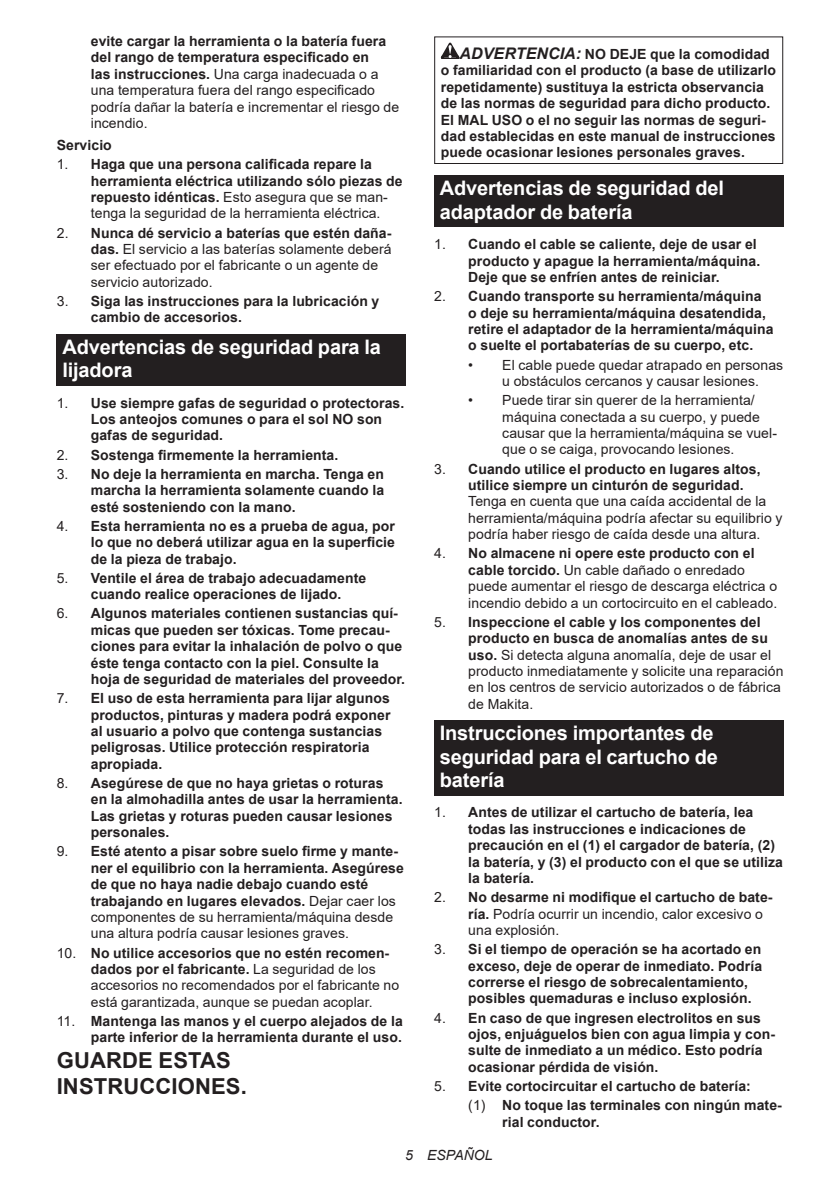
<style>
.page{position:relative;width:840px;height:1191px;background:#fff}
.page>*{position:absolute;margin:0;border:0;box-sizing:border-box;transform-origin:0 0}
.t1{font:700 22px/25.8px "Arial";letter-spacing:.005em;color:#231f20}
.t2{font:700 20px/23.4px "Arial";letter-spacing:-.01em;color:#fff}
.t3{font:700 14px/16.4px "Arial";letter-spacing:.005em;color:#231f20}
.t4{font:14px/16.4px "Arial";letter-spacing:.005em;color:#231f20}
.t5{font:italic 14px "Arial";letter-spacing:.005em;color:#231f20}
.s1{font-weight:700}
.s2{font-weight:400}
.s3{font-style:italic;font-size:16px}
</style>
<div class="page">
<div style="left:57px;top:334px;width:348px;height:52px;background:#231f20"></div>
<svg style="left:440px;top:43px;width:19px;height:16px"></svg>
<div style="left:434px;top:36px;width:348px;height:128px;border:1px solid #231f20"></div>
<div style="left:434px;top:175px;width:348px;height:52px;background:#231f20"></div>
<div style="left:434px;top:720px;width:348px;height:75px;background:#231f20"></div>
<p class="t4" style="left:91px;top:33px;width:310px"><span class="s1">evite cargar la herramienta o la batería fuera del rango de temperatura especificado en<br>las instrucciones.</span> Una carga inadecuada o a una temperatura fuera del rango especificado podría dañar la batería e incrementar el riesgo de incendio.</p>
<p class="t3" style="left:57px;top:137px;width:57px">Servicio</p>
<p class="t3" style="left:91px;top:156px;width:313px;text-indent:-34px"><span class="s2">1.</span> Haga que una persona calificada repare la herramienta eléctrica utilizando sólo piezas de repuesto idénticas. <span class="s2">Esto asegura que se man&shy;tenga la seguridad de la herramienta eléctrica.</span></p>
<p class="t4" style="left:91px;top:224px;width:302px;text-indent:-34px">2. <span class="s1">Nunca dé servicio a baterías que estén daña&shy;das.</span> El servicio a las baterías solamente deberá ser efectuado por el fabricante o un agente de servicio autorizado.</p>
<p class="t3" style="left:91px;top:293px;width:290px;text-indent:-34px"><span class="s2">3.</span> Siga las instrucciones para la lubricación y cambio de accesorios.</p>
<h2 class="t2" style="left:62px;top:335px;width:320px">Advertencias de seguridad para la lijadora</h2>
<p class="t3" style="left:91px;top:395px;width:315px;text-indent:-34px"><span class="s2">1.</span> Use siempre gafas de seguridad o protectoras.<br>Los anteojos comunes o para el sol NO son gafas de seguridad.</p>
<p class="t3" style="left:57px;top:447px;width:283px"><span class="s2">2.</span> Sostenga firmemente la herramienta.</p>
<p class="t3" style="left:91px;top:466px;width:295px;text-align:justify;text-indent:-34px"><span class="s2">3.</span> No deje la herramienta en marcha. Tenga en marcha la herramienta solamente cuando la esté sosteniendo con la mano.</p>
<p class="t3" style="left:91px;top:518px;width:305px;text-align:justify;text-indent:-34px"><span class="s2">4.</span> Esta herramienta no es a prueba de agua, por lo que no deberá utilizar agua en la superficie de la pieza de trabajo.</p>
<p class="t3" style="left:91px;top:570px;width:277px;text-indent:-34px"><span class="s2">5.</span> Ventile el área de trabajo adecuadamente cuando realice operaciones de lijado.</p>
<p class="t3" style="left:91px;top:605px;width:316px;text-indent:-34px"><span class="s2">6.</span> Algunos materiales contienen sustancias quí&shy;micas que pueden ser tóxicas. Tome precau&shy;ciones para evitar la inhalación de polvo o que éste tenga contacto con la piel. Consulte la hoja de seguridad de materiales del proveedor.</p>
<p class="t3" style="left:91px;top:690px;width:301px;text-indent:-34px"><span class="s2">7.</span> El uso de esta herramienta para lijar algunos productos, pinturas y madera podrá exponer al usuario a polvo que contenga sustancias peligrosas. Utilice protección respiratoria apropiada.</p>
<p class="t3" style="left:91px;top:775px;width:313px;text-indent:-34px"><span class="s2">8.</span> Asegúrese de que no haya grietas o roturas en la almohadilla antes de usar la herramienta.<br>Las grietas y roturas pueden causar lesiones personales.</p>
<p class="t3" style="left:91px;top:843px;width:314px;text-indent:-34px"><span class="s2">9.</span> Esté atento a pisar sobre suelo firme y mante&shy;ner el equilibrio con la herramienta. Asegúrese de que no haya nadie debajo cuando esté trabajando en lugares elevados. <span class="s2">Dejar caer los componentes de su herramienta/máquina desde una altura podría causar lesiones graves.</span></p>
<p class="t4" style="left:91px;top:944px;width:310px;text-indent:-34px">10. <span class="s1">No utilice accesorios que no estén recomen&shy;dados por el fabricante.</span> La seguridad de los accesorios no recomendados por el fabricante no está garantizada, aunque se puedan acoplar.</p>
<p class="t3" style="left:57px;top:1013px;width:347px;text-align:right"><span class="s2">11.</span> Mantenga las manos y el cuerpo alejados de la parte inferior de la herramienta durante el uso.</p>
<h1 class="t1" style="left:57px;top:1047px;width:191px">GUARDE ESTAS<br>INSTRUCCIONES.</h1>
<p class="t3" style="left:440px;top:46px;width:336px;text-indent:19px"><span class="s3">ADVERTENCIA:</span> NO DEJE que la comodidad o familiaridad con el producto (a base de utilizarlo repetidamente) sustituya la estricta observancia de las normas de seguridad para dicho producto.<br>El MAL USO o el no seguir las normas de seguri&shy;dad establecidas en este manual de instrucciones puede ocasionar lesiones personales graves.</p>
<h2 class="t2" style="left:439px;top:177px;width:285px">Advertencias de seguridad del adaptador de batería</h2>
<p class="t3" style="left:468px;top:236px;width:293px;text-indent:-34px"><span class="s2">1.</span> Cuando el cable se caliente, deje de usar el producto y apague la herramienta/máquina.<br>Deje que se enfríen antes de reiniciar.</p>
<p class="t3" style="left:468px;top:288px;width:307px;text-indent:-34px"><span class="s2">2.</span> Cuando transporte su herramienta/máquina<br>o deje su herramienta/máquina desatendida, retire el adaptador de la herramienta/máquina o suelte el portabaterías de su cuerpo, etc.</p>
<p class="t4" style="left:502px;top:356px;width:282px;text-indent:-34px">• El cable puede quedar atrapado en personas u obstáculos cercanos y causar lesiones.</p>
<p class="t4" style="left:502px;top:392px;width:276px;text-indent:-34px">• Puede tirar sin querer de la herramienta/ máquina conectada a su cuerpo, y puede causar que la herramienta/máquina se vuel&shy;que o se caiga, provocando lesiones.</p>
<p class="t3" style="left:468px;top:461px;width:294px;text-indent:-34px"><span class="s2">3.</span> Cuando utilice el producto en lugares altos, utilice siempre un cinturón de seguridad.</p>
<p class="t4" style="left:468px;top:493px;width:315px">Tenga en cuenta que una caída accidental de la herramienta/máquina podría afectar su equilibrio y podría haber riesgo de caída desde una altura.</p>
<p class="t4" style="left:468px;top:545px;width:310px;text-indent:-34px">4. <span class="s1">No almacene ni opere este producto con el cable torcido.</span> Un cable dañado o enredado puede aumentar el riesgo de descarga eléctrica o incendio debido a un cortocircuito en el cableado.</p>
<p class="t4" style="left:468px;top:613px;width:316px;text-indent:-34px">5. <span class="s1">Inspeccione el cable y los componentes del producto en busca de anomalías antes de su uso.</span> Si detecta alguna anomalía, deje de usar el producto inmediatamente y solicite una reparación en los centros de servicio autorizados o de fábrica de Makita.</p>
<h2 class="t2" style="left:439px;top:721px;width:279px">Instrucciones importantes de seguridad para el cartucho de batería</h2>
<p class="t3" style="left:468px;top:804px;width:316px;text-indent:-34px"><span class="s2">1.</span> Antes de utilizar el cartucho de batería, lea todas las instrucciones e indicaciones de precaución en el (1) el cargador de batería, (2) la batería, y (3) el producto con el que se utiliza la batería.</p>
<p class="t4" style="left:468px;top:889px;width:306px;text-indent:-34px">2. <span class="s1">No desarme ni modifique el cartucho de bate&shy;ría.</span> Podría ocurrir un incendio, calor excesivo o una explosión.</p>
<p class="t3" style="left:468px;top:941px;width:295px;text-indent:-34px"><span class="s2">3.</span> Si el tiempo de operación se ha acortado en exceso, deje de operar de inmediato. Podría correrse el riesgo de sobrecalentamiento, posibles quemaduras e incluso explosión.</p>
<p class="t3" style="left:468px;top:1009px;width:308px;text-indent:-34px"><span class="s2">4.</span> En caso de que ingresen electrolitos en sus ojos, enjuáguelos bien con agua limpia y con&shy;sulte de inmediato a un médico. Esto podría ocasionar pérdida de visión.</p>
<p class="t3" style="left:468px;top:1076px;width:315px;line-height:19.2px;text-indent:-34px"><span class="s2">5.</span> Evite cortocircuitar el cartucho de batería:<br><span class="s2">(1)</span> No toque las terminales con ningún mate-</p>
<p class="t3" style="left:502px;top:1113px;width:99px">rial conductor.</p>
<p class="t5" style="left:405px;top:1146px;width:89px">5 ESPAÑOL</p>
</div>
